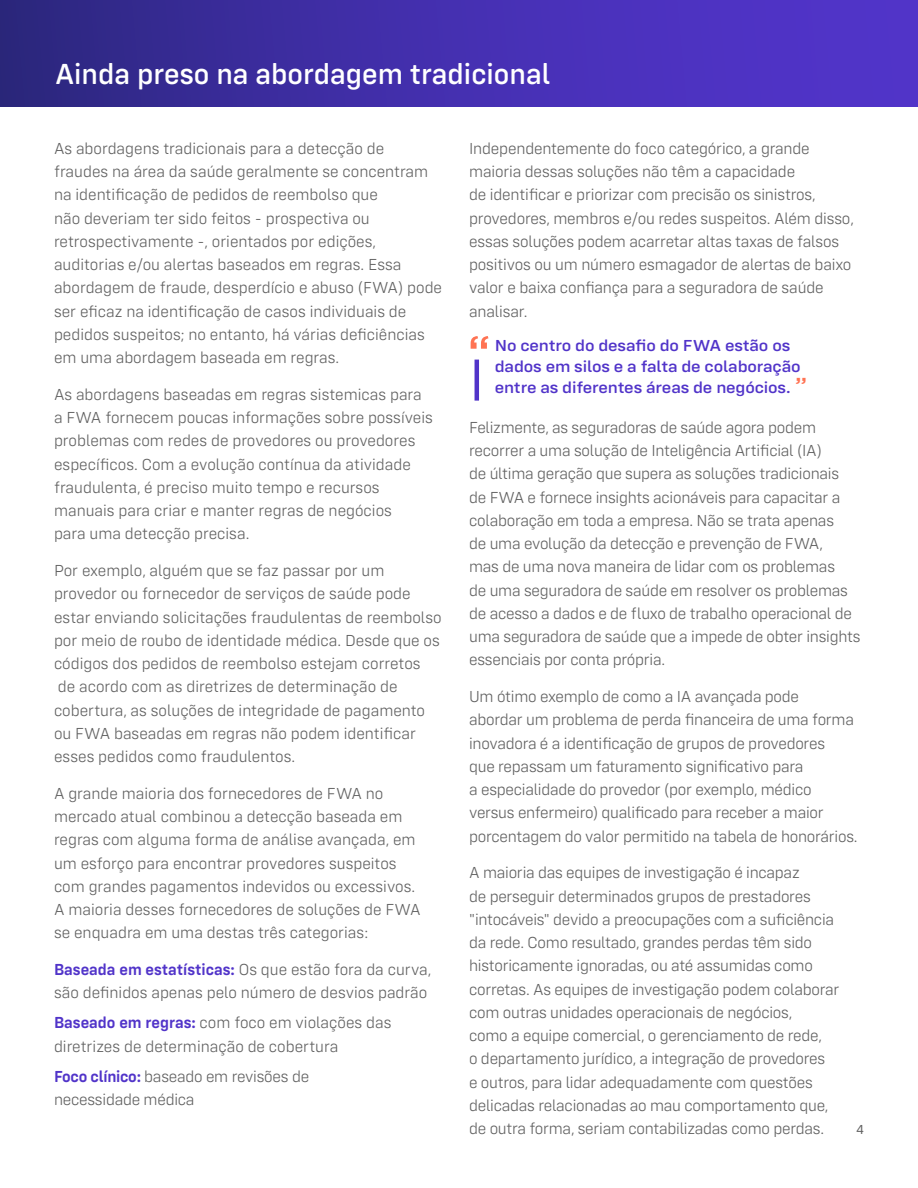
<style>
.page{position:relative;width:918px;height:1188px;background:#fff}
.page>*{position:absolute;margin:0;border:0;box-sizing:border-box;transform-origin:0 0}
.SS_TITLE_PURPLE{font:500 30px "Config Rounded";color:#fff}
.TXT_COURANT{font:300 16.5px/23.2px "Config Rounded";letter-spacing:-.01em;color:#616161}
.TXT_COURANT-2{font:500 16.5px/21px "Config Rounded";letter-spacing:-.01em;color:#5134c9;scale:1.11 1}
.t1{font:13.5px "Config Rounded";color:#616161}
.s1{font-weight:600;color:#5134c9}
.s2{font-family:"Gotham";font-size:21.6px;color:#ff7353}
</style>
<div class="page">
<div style="left:0;top:0;width:918px;height:107px;background:linear-gradient(to right,#2f2884,#5636d3)"></div>
<hr style="left:475px;top:360px;width:4px;height:41px;background:#5134c9">
<svg style="left:471px;top:336px;width:17px;height:13px"></svg>
<p class="SS_TITLE_PURPLE" style="left:55px;top:56px;width:497px">Ainda preso na abordagem tradicional</p>
<p class="TXT_COURANT" style="left:54px;top:137px;width:390px">As abordagens tradicionais para a detecção de fraudes na área da saúde geralmente se concentram na identificação de pedidos de reembolso que<br>não deveriam ter sido feitos - prospectiva ou retrospectivamente -, orientados por edições, auditorias e/ou alertas baseados em regras. Essa abordagem de fraude, desperdício e abuso (FWA) pode ser eficaz na identificação de casos individuais de pedidos suspeitos; no entanto, há várias deficiências em uma abordagem baseada em regras.</p>
<p class="TXT_COURANT" style="left:54px;top:383px;width:380px">As abordagens baseadas em regras sistemicas para a FWA fornecem poucas informações sobre possíveis problemas com redes de provedores ou provedores específicos. Com a evolução contínua da atividade fraudulenta, é preciso muito tempo e recursos manuais para criar e manter regras de negócios<br>para uma detecção precisa.</p>
<p class="TXT_COURANT" style="left:54px;top:559px;width:389px">Por exemplo, alguém que se faz passar por um provedor ou fornecedor de serviços de saúde pode estar enviando solicitações fraudulentas de reembolso por meio de roubo de identidade médica. Desde que os códigos dos pedidos de reembolso estejam corretos de acordo com as diretrizes de determinação de cobertura, as soluções de integridade de pagamento ou FWA baseadas em regras não podem identificar esses pedidos como fraudulentos.</p>
<p class="TXT_COURANT" style="left:54px;top:782px;width:368px">A grande maioria dos fornecedores de FWA no mercado atual combinou a detecção baseada em regras com alguma forma de análise avançada, em um esforço para encontrar provedores suspeitos com grandes pagamentos indevidos ou excessivos.<br>A maioria desses fornecedores de soluções de FWA se enquadra em uma destas três categorias:</p>
<p class="TXT_COURANT" style="left:54px;top:958px;width:379px"><span class="s1">Baseada em estatísticas:</span> Os que estão fora da curva, são definidos apenas pelo número de desvios padrão</p>
<p class="TXT_COURANT" style="left:54px;top:1011px;width:339px"><span class="s1">Baseado em regras:</span> com foco em violações das diretrizes de determinação de cobertura</p>
<p class="TXT_COURANT" style="left:54px;top:1064px;width:257px"><span class="s1">Foco clínico:</span> baseado em revisões de necessidade médica</p>
<p class="TXT_COURANT" style="left:469px;top:137px;width:386px">Independentemente do foco categórico, a grande maioria dessas soluções não têm a capacidade<br>de identificar e priorizar com precisão os sinistros, provedores, membros e/ou redes suspeitos. Além disso, essas soluções podem acarretar altas taxas de falsos positivos ou um número esmagador de alertas de baixo valor e baixa confiança para a seguradora de saúde analisar.</p>
<p class="TXT_COURANT-2" style="left:495px;top:335px;width:283px">No centro do desafio do FWA estão os dados em silos e a falta de colaboração entre as diferentes áreas de negócios. <span class="s2">”</span></p>
<p class="TXT_COURANT" style="left:469px;top:416px;width:393px">Felizmente, as seguradoras de saúde agora podem recorrer a uma solução de Inteligência Artificial (IA)<br>de última geração que supera as soluções tradicionais<br>de FWA e fornece insights acionáveis para capacitar a colaboração em toda a empresa. Não se trata apenas<br>de uma evolução da detecção e prevenção de FWA,<br>mas de uma nova maneira de lidar com os problemas<br>de uma seguradora de saúde em resolver os problemas de acesso a dados e de fluxo de trabalho operacional de uma seguradora de saúde que a impede de obter insights essenciais por conta própria.</p>
<p class="TXT_COURANT" style="left:469px;top:685px;width:390px">Um ótimo exemplo de como a IA avançada pode<br>abordar um problema de perda financeira de uma forma inovadora é a identificação de grupos de provedores<br>que repassam um faturamento significativo para<br>a especialidade do provedor (por exemplo, médico versus enfermeiro) qualificado para receber a maior porcentagem do valor permitido na tabela de honorários.</p>
<p class="TXT_COURANT" style="left:469px;top:861px;width:372px">A maioria das equipes de investigação é incapaz<br>de perseguir determinados grupos de prestadores "intocáveis" devido a preocupações com a suficiência da rede. Como resultado, grandes perdas têm sido historicamente ignoradas, ou até assumidas como corretas. As equipes de investigação podem colaborar com outras unidades operacionais de negócios,<br>como a equipe comercial, o gerenciamento de rede,<br>o departamento jurídico, a integração de provedores<br>e outros, para lidar adequadamente com questões delicadas relacionadas ao mau comportamento que, de outra forma, seriam contabilizadas como perdas.</p>
<p class="t1" style="left:856px;top:1121px;width:9px">4</p>
</div>
